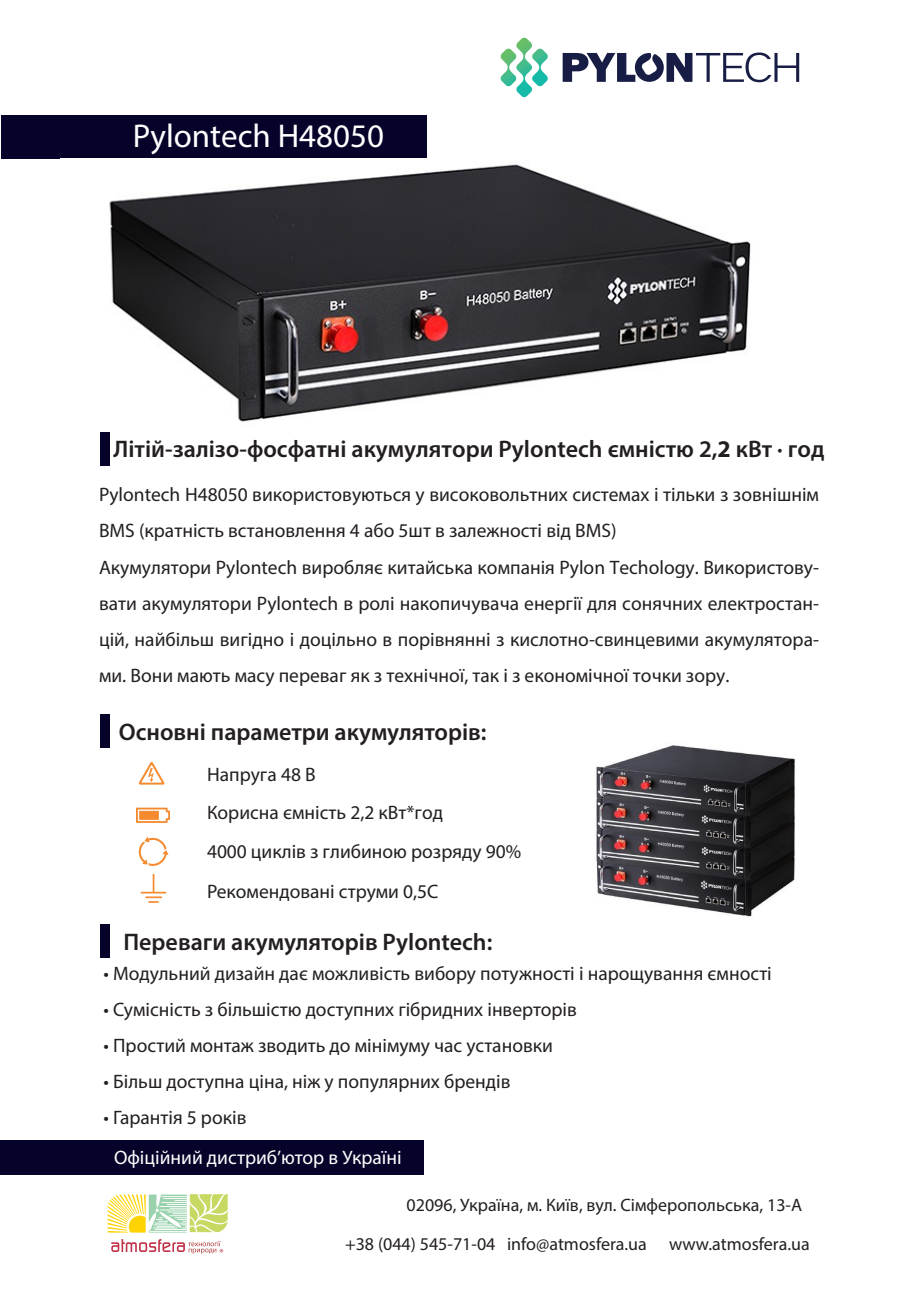
<style>
.page{position:relative;width:910px;height:1293px;background:#fff}
.page>*{position:absolute;margin:0;border:0;box-sizing:border-box;transform-origin:0 0}
.t1{font:33px "Myriad Pro";color:#fff}
.t2{font:600 24px "Myriad Pro";color:#231f20}
.t3{font:19.5px/36.2px "Myriad Pro";color:#231f20}
.t4{font:19.5px "Myriad Pro";color:#fff}
.t5{font:18px "Myriad Pro";color:#231f20}
.s1{font-weight:700}
</style>
<div class="page">
<div style="left:1px;top:116px;width:425px;height:43px;background:#050329"></div>
<div style="left:0;top:1140px;width:423px;height:34px;background:#050329"></div>
<div style="left:100px;top:924px;width:10px;height:33px;background:#050329"></div>
<div style="left:100px;top:714px;width:10px;height:33px;background:#050329"></div>
<div style="left:100px;top:432px;width:10px;height:33px;background:#050329"></div>
<svg style="left:501px;top:38px;width:47px;height:59px"></svg>
<svg style="left:563px;top:53px;width:236px;height:29px"></svg>
<svg style="left:108px;top:1194px;width:120px;height:38px"></svg>
<svg style="left:111px;top:1239px;width:112px;height:14px"></svg>
<svg style="left:139px;top:762px;width:25px;height:22px"></svg>
<svg style="left:136px;top:807px;width:34px;height:16px"></svg>
<svg style="left:139px;top:836px;width:30px;height:30px"></svg>
<svg style="left:141px;top:874px;width:25px;height:29px"></svg>
<img style="left:596px;top:745px;width:199px;height:172px">
<img style="left:61px;top:158px;width:690px;height:264px">
<h1 class="t1" style="left:133px;top:116px;width:253px">Pylontech H48050</h1>
<p class="t2" style="left:114px;top:433px;width:713px">Літій-залізо-фосфатні акумулятори Pylontech ємністю 2,<span class="s1">2</span> кВт · год</p>
<p class="t3" style="left:99px;top:476px;width:722px">Pylontech H48050 використовуються у високовольтних системах і тільки з зовнішнім BMS (кратність встановлення 4 або 5шт в залежності від BMS)<br>Акумулятори Pylontech виробляє китайська компанія Pylon Techology. Використову&shy;вати акумулятори Pylontech в ролі накопичувача енергії для сонячних електростан&shy;цій, найбільш вигідно і доцільно в порівнянні з кислотно-свинцевими акумулятора&shy;ми. Вони мають масу переваг як з технічної, так і з економічної точки зору.</p>
<p class="t2" style="left:119px;top:717px;width:369px">Основні параметри акумуляторів:</p>
<p class="t3" style="left:207px;top:754px;width:316px;line-height:39px">Напруга 48 В<br>Корисна ємність 2,2 кВт*год<br>4000 циклів з глибиною розряду 90%<br>Рекомендовані струми 0,5С</p>
<p class="t2" style="left:123px;top:927px;width:370px">Переваги акумуляторів Pylontech:</p>
<p class="t3" style="left:104px;top:955px;width:670px">• Модульний дизайн дає можливість вибору потужності і нарощування ємності</p>
<p class="t3" style="left:104px;top:991px;width:475px">• Сумісність з більшістю доступних гібридних інверторів</p>
<p class="t3" style="left:104px;top:1027px;width:451px">• Простий монтаж зводить до мінімуму час установки</p>
<p class="t3" style="left:104px;top:1063px;width:409px">• Більш доступна ціна, ніж у популярних брендів</p>
<p class="t3" style="left:104px;top:1099px;width:144px">• Гарантія 5 років</p>
<p class="t4" style="left:114px;top:1145px;width:289px">Офіційний дистриб’ютор в Україні</p>
<p class="t5" style="left:407px;top:1193px;width:397px">02096, Україна, м. Київ, вул. Сімферопольська, 13-А</p>
<p class="t5" style="left:345px;top:1232px;width:466px">+38 (044) 545-71-04 info@atmosfera.ua www.atmosfera.ua</p>
</div>
